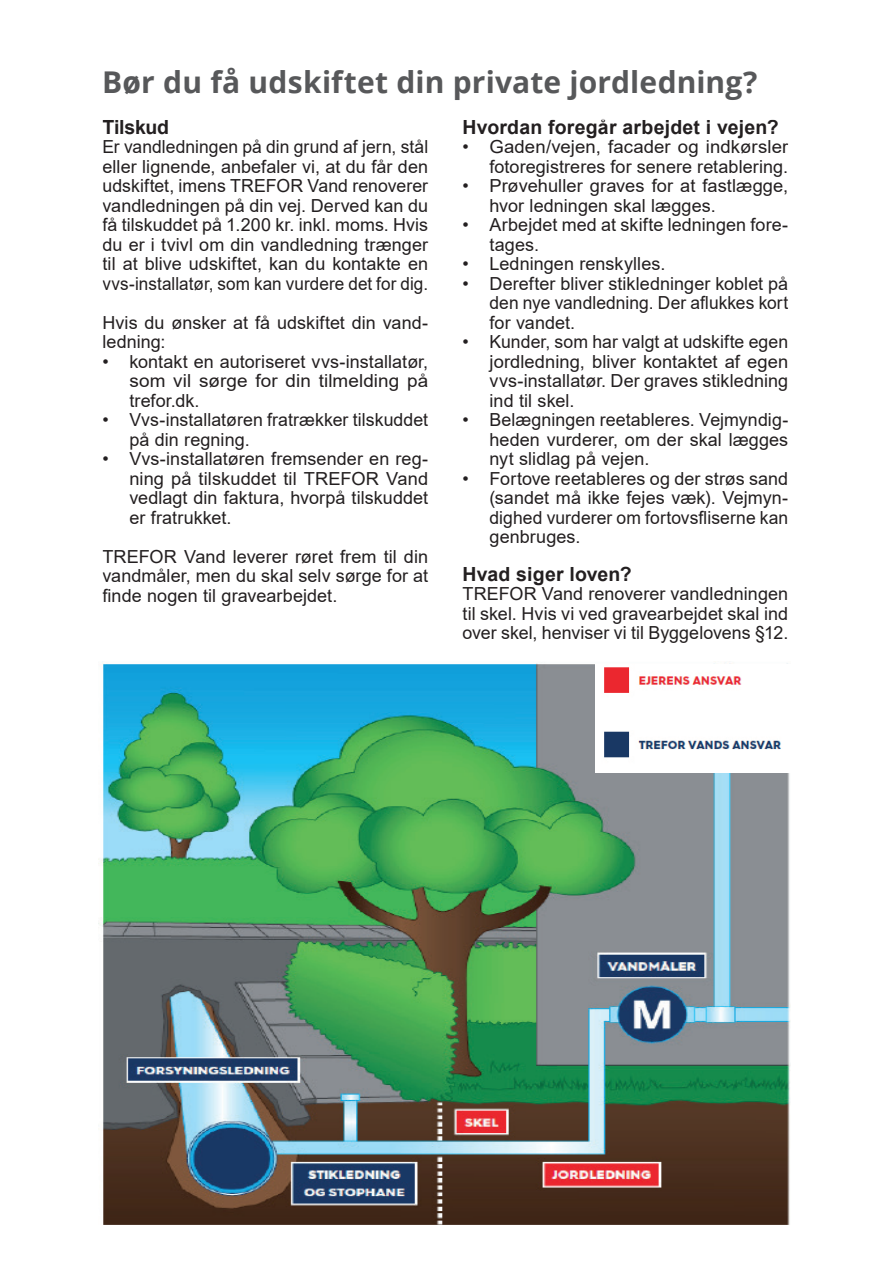
<style>
.page{position:relative;width:893px;height:1263px;background:#fff}
.page>*{position:absolute;margin:0;border:0;box-sizing:border-box;transform-origin:0 0}
.t1{font:700 30px "Open Sans";letter-spacing:.005em;color:#57585a}
.t2{font:700 19.5px "Arial";letter-spacing:.01em;color:#231f20}
.t3{font:700 19.5px "Arial";letter-spacing:-.015em;color:#231f20}
.t4{font:18px/19.5px "Arial";letter-spacing:.005em;color:#231f20;text-align:justify}
</style>
<div class="page">
<img style="left:98px;top:662px;width:693px;height:563px">
<img style="left:595px;top:665px;width:195px;height:108px">
<h1 class="t1" style="left:102px;top:60px;width:657px">Bør du få udskiftet din private jordledning?</h1>
<p class="t3" style="left:102px;top:113px;width:68px">Tilskud</p>
<p class="t4" style="left:102px;top:137px;width:327px">Er vandledningen på din grund af jern, stål eller lignende, anbefaler vi, at du får den udskiftet, imens TREFOR Vand renoverer vandledningen på din vej. Derved kan du få tilskuddet på 1.200 kr. inkl. moms. Hvis du er i tvivl om din vandledning trænger til at blive udskiftet, kan du kontakte en vvs-installatør, som kan vurdere det for dig.</p>
<p class="t4" style="left:102px;top:313px;width:327px">Hvis du ønsker at få udskiftet din vand&shy;ledning:</p>
<p class="t4" style="left:129px;top:352px;width:300px;text-indent:-27px">• kontakt en autoriseret vvs-installatør, som vil sørge for din tilmelding på trefor.dk.</p>
<p class="t4" style="left:129px;top:410px;width:300px;text-indent:-27px">• Vvs-installatøren fratrækker tilskuddet på din regning.</p>
<p class="t4" style="left:129px;top:449px;width:300px;text-indent:-27px">• Vvs-installatøren fremsender en reg&shy;ning på tilskuddet til TREFOR Vand vedlagt din faktura, hvorpå tilskuddet er fratrukket.</p>
<p class="t4" style="left:102px;top:547px;width:327px">TREFOR Vand leverer røret frem til din vandmåler, men du skal selv sørge for at finde nogen til gravearbejdet.</p>
<p class="t2" style="left:463px;top:113px;width:318px">Hvordan foregår arbejdet i vejen?</p>
<p class="t4" style="left:463px;top:137px;width:327px;text-align:right">• Gaden/vejen, facader og indkørsler fotoregistreres for senere retablering.</p>
<p class="t4" style="left:490px;top:176px;width:300px;text-indent:-27px">• Prøvehuller graves for at fastlægge, hvor ledningen skal lægges.</p>
<p class="t4" style="left:490px;top:215px;width:300px;text-indent:-27px">• Arbejdet med at skifte ledningen fore&shy;tages.</p>
<p class="t4" style="left:463px;top:254px;width:204px">• Ledningen renskylles.</p>
<p class="t4" style="left:490px;top:274px;width:300px;text-indent:-27px">• Derefter bliver stikledninger koblet på den nye vandledning. Der aflukkes kort for vandet.</p>
<p class="t4" style="left:490px;top:332px;width:300px;text-indent:-27px">• Kunder, som har valgt at udskifte egen jordledning, bliver kontaktet af egen vvs-installatør. Der graves stikledning ind til skel.</p>
<p class="t4" style="left:490px;top:410px;width:300px;text-indent:-27px">• Belægningen reetableres. Vejmyndig&shy;heden vurderer, om der skal lægges nyt slidlag på vejen.</p>
<p class="t4" style="left:490px;top:469px;width:300px;text-indent:-27px">• Fortove reetableres og der strøs sand (sandet må ikke fejes væk). Vejmyn&shy;dighed vurderer om fortovsfliserne kan genbruges.</p>
<p class="t2" style="left:463px;top:560px;width:171px">Hvad siger loven?</p>
<p class="t4" style="left:463px;top:584px;width:327px">TREFOR Vand renoverer vandledningen til skel. Hvis vi ved gravearbejdet skal ind over skel, henviser vi til Byggelovens §12.</p>
</div>
